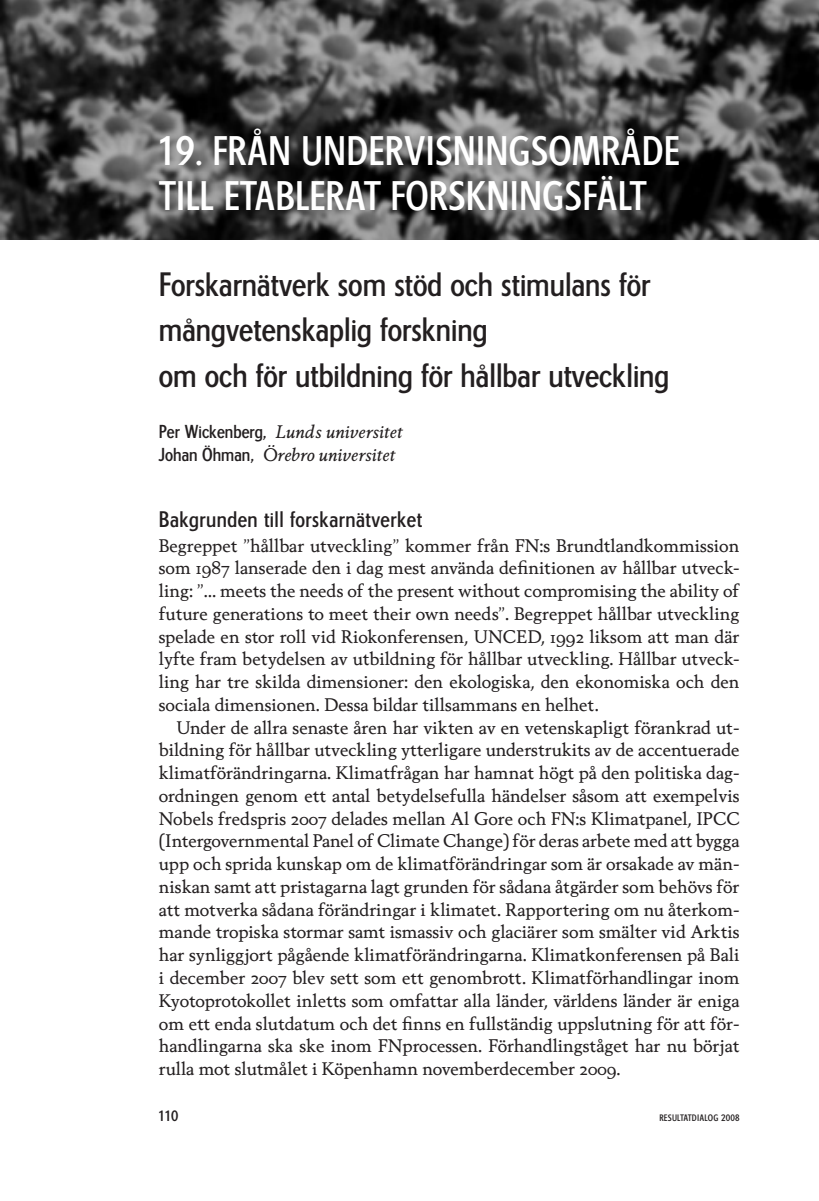
<style>
.page{position:relative;width:819px;height:1201px;background:#fff}
.page>*{position:absolute;margin:0;border:0;box-sizing:border-box;transform-origin:0 0}
.t1{font:38.5px/45.5px "Esseltube";color:#fff}
.t2{font:31.5px/45.5px "Esseltube";color:#231f20}
.t3{font:21px "Esseltube";letter-spacing:.02em;color:#231f20}
.t4{font:17.5px/22.8px "Berling Nova Text Pro";color:#231f20;text-align:justify}
.t5{font:italic 17.5px/22.8px "Berling Nova Text Pro";color:#231f20}
.t6{font:14px "Esseltube";color:#231f20}
.t7{font:8.75px "Esseltube";letter-spacing:.02em;color:#231f20}
.s1{font-family:"Esseltube";font-style:normal}
</style>
<div class="page">
<img style="left:0;top:0;width:819px;height:240px">
<h1 class="t1" style="left:159px;top:127px;width:89px">19. Frånundervisningsområde tilletableratforskningsfält</h1>
<h2 class="t2" style="left:159px;top:261px;width:512px">Forskarnätverk som stöd och stimulans för mångvetenskaplig forskning<br>om och för utbildning för hållbar utveckling</h2>
<p class="t5" style="left:159px;top:420px;width:245px"><span class="s1">Per Wickenberg,</span> Lunds universitet<br><span class="s1">Johan Öhman,</span> Örebro universitet</p>
<p class="t3" style="left:159px;top:507px;width:265px">Bakgrunden till forskarnätverket</p>
<p class="t4" style="left:159px;top:533px;width:582px">Begreppet ”hållbar utveckling” kommer från FN:s Brundtlandkommission som 1987 lanserade den i dag mest använda definitionen av hållbar utveck&shy;ling: ”… meets the needs of the present without compromising the ability of future generations to meet their own needs”. Begreppet hållbar utveckling spelade en stor roll vid Riokonferensen, UNCED, 1992 liksom att man där lyfte fram betydelsen av utbildning för hållbar utveckling. Hållbar utveck&shy;ling har tre skilda dimensioner: den ekologiska, den ekonomiska och den sociala dimensionen. Dessa bildar tillsammans en helhet.</p>
<p class="t4" style="left:159px;top:715px;width:582px;text-indent:18px">Under de allra senaste åren har vikten av en vetenskapligt förankrad ut&shy;bildning för hållbar utveckling ytterligare understrukits av de accentuerade klimatförändringarna. Klimatfrågan har hamnat högt på den politiska dag&shy;ordningen genom ett antal betydelsefulla händelser såsom att exempelvis Nobels fredspris 2007 delades mellan Al Gore och FN:s Klimatpanel, IPCC (Intergovernmental Panel of Climate Change) för deras arbete med att bygga upp och sprida kunskap om de klimatförändringar som är orsakade av män&shy;niskan samt att pristagarna lagt grunden för sådana åtgärder som behövs för att motverka sådana förändringar i klimatet. Rapportering om nu återkom&shy;mande tropiska stormar samt ismassiv och glaciärer som smälter vid Arktis har synliggjort pågående klimatförändringarna. Klimatkonferensen på Bali i december 2007 blev sett som ett genombrott. Klimatförhandlingar inom Kyotoprotokollet inletts som omfattar alla länder, världens länder är eniga om ett enda slutdatum och det finns en fullständig uppslutning för att för&shy;handlingarna ska ske inom FNprocessen. Förhandlingståget har nu börjat rulla mot slutmålet i Köpenhamn novemberdecember 2009.</p>
<p class="t6" style="left:159px;top:1107px;width:21px">110</p>
<p class="t7" style="left:659px;top:1112px;width:82px">RESULTATDIALOG 2008</p>
</div>
